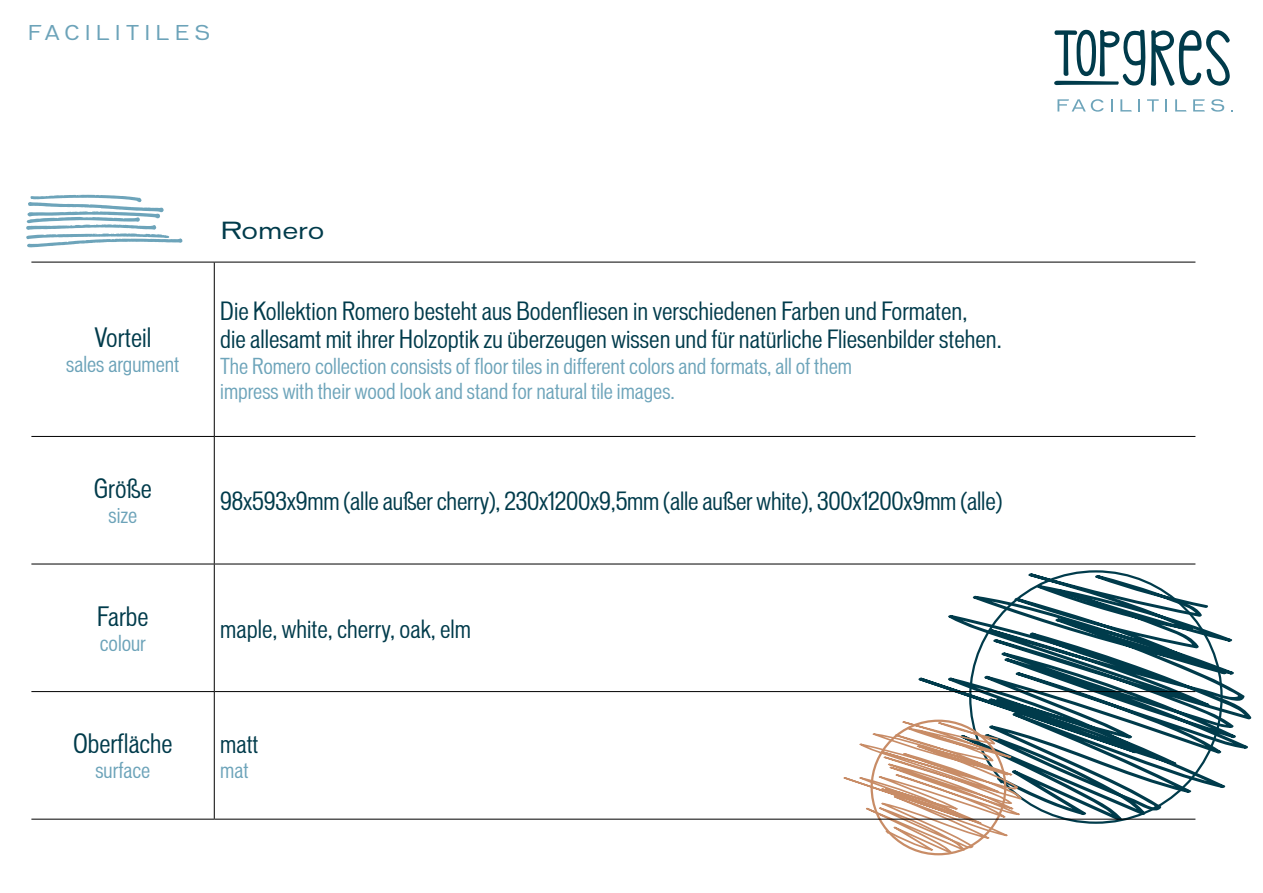
<style>
.page{position:relative;width:1263px;height:893px;background:#fff}
.page>*{position:absolute;margin:0;border:0;box-sizing:border-box;transform-origin:0 0}
.t1{font:condensed 25.5px "Vonnes";color:#003b4b}
.t2{font:condensed 24px/28.8px "Vonnes";color:#003b4b}
.t3{font:expanded 22.5px "Vonnes";color:#003b4b}
.t4{font:condensed 21px/25.2px "Vonnes";color:#6da4ba}
.t5{font:condensed 21px "Vonnes";color:#6ca3b9}
.t6{font:19.5px "Vonnes";letter-spacing:.29em;color:#6ca3b9}
</style>
<div class="page">
<svg style="left:1151px;top:30px;width:79px;height:56px"></svg>
<svg style="left:1054px;top:30px;width:91px;height:56px"></svg>
<svg style="left:1057px;top:99px;width:47px;height:13px"></svg>
<svg style="left:1111px;top:99px;width:1px;height:13px"></svg>
<svg style="left:1120px;top:99px;width:12px;height:13px"></svg>
<svg style="left:1138px;top:99px;width:2px;height:13px"></svg>
<svg style="left:1147px;top:99px;width:12px;height:13px"></svg>
<svg style="left:1165px;top:99px;width:2px;height:13px"></svg>
<svg style="left:1175px;top:99px;width:11px;height:13px"></svg>
<svg style="left:1193px;top:99px;width:12px;height:13px"></svg>
<svg style="left:1211px;top:99px;width:13px;height:13px"></svg>
<svg style="left:26px;top:195px;width:157px;height:52px"></svg>
<svg style="left:917px;top:573px;width:335px;height:248px"></svg>
<svg style="left:843px;top:721px;width:179px;height:133px"></svg>
<hr style="left:31px;top:262px;width:183px;height:1px;background:#000">
<hr style="left:214px;top:262px;width:981px;height:1px;background:#000">
<hr style="left:214px;top:262px;width:1px;height:174px;background:#000">
<hr style="left:31px;top:436px;width:183px;height:1px;background:#000">
<hr style="left:214px;top:436px;width:981px;height:1px;background:#000">
<hr style="left:214px;top:437px;width:1px;height:127px;background:#000">
<hr style="left:31px;top:564px;width:183px;height:1px;background:#000">
<hr style="left:214px;top:564px;width:981px;height:1px;background:#000">
<hr style="left:214px;top:564px;width:1px;height:127px;background:#000">
<hr style="left:31px;top:691px;width:183px;height:1px;background:#000">
<hr style="left:214px;top:691px;width:981px;height:1px;background:#000">
<hr style="left:214px;top:692px;width:1px;height:127px;background:#000">
<hr style="left:31px;top:819px;width:183px;height:1px;background:#000">
<hr style="left:214px;top:819px;width:981px;height:1px;background:#000">
<p class="t6" style="left:28px;top:21px;width:183px">FACILITILES</p>
<p class="t1" style="left:94px;top:322px;width:58px">Vorteil</p>
<p class="t5" style="left:66px;top:352px;width:115px">sales argument</p>
<p class="t1" style="left:94px;top:473px;width:59px">Größe</p>
<p class="t5" style="left:108px;top:503px;width:30px">size</p>
<p class="t1" style="left:97px;top:600px;width:53px">Farbe</p>
<p class="t5" style="left:100px;top:630px;width:48px">colour</p>
<p class="t1" style="left:73px;top:728px;width:101px">Oberfläche</p>
<p class="t5" style="left:95px;top:758px;width:56px">surface</p>
<p class="t3" style="left:221px;top:217px;width:105px">Romero</p>
<p class="t2" style="left:220px;top:296px;width:783px">Die Kollektion Romero besteht aus Bodenfliesen in verschiedenen Farben und Formaten,<br>die allesamt mit ihrer Holzoptik zu überzeugen wissen und für natürliche Fliesenbilder stehen.</p>
<p class="t4" style="left:220px;top:353px;width:633px">The Romero collection consists of floor tiles in different colors and formats, all of them impress with their wood look and stand for natural tile images.</p>
<p class="t2" style="left:220px;top:486px;width:784px">98x593x9mm (alle außer cherry), 230x1200x9,5mm (alle außer white), 300x1200x9mm (alle)</p>
<p class="t2" style="left:220px;top:614px;width:252px">maple, white, cherry, oak, elm</p>
<p class="t2" style="left:220px;top:729px;width:40px">matt</p>
<p class="t4" style="left:220px;top:757px;width:30px">mat</p>
</div>
